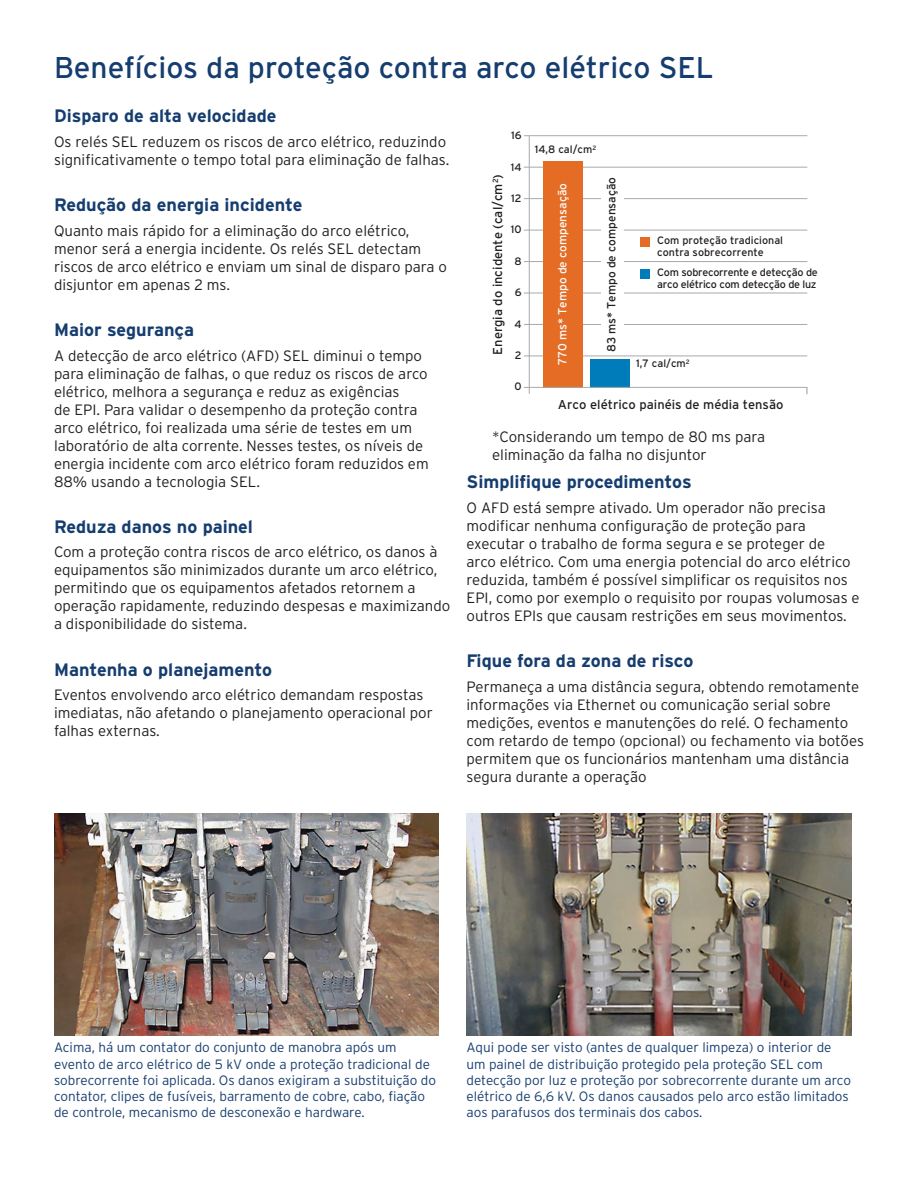
<style>
.page{position:relative;width:918px;height:1188px;background:#fff}
.page>*{position:absolute;margin:0;border:0;box-sizing:border-box;transform-origin:0 0}
.t1{font:30px "Interstate Poly";color:#163d6f}
.t2{font:700 18px "Interstate Poly";color:#163d6f}
.t3{font:300 15px/18px "Interstate Poly";color:#231f20}
.t4{font:300 13.5px/16.2px "Interstate Poly";color:#163d6f}
.t5{font:12.9px "Interstate Poly";color:#231f20}
.t6{font:11.85px "Interstate Poly";color:#fff}
.t7{font:11.85px "Interstate Poly";color:#231f20}
.t8{font:10.8px/11.9px "Interstate Poly";color:#231f20}
.t9{font:10.8px/11.9px "Interstate Poly";letter-spacing:-.025em;color:#231f20}
</style>
<div class="page">
<hr style="left:524px;top:356px;width:283px;height:1px;background:#a7a9ac">
<hr style="left:524px;top:324px;width:283px;height:1px;background:#a7a9ac">
<hr style="left:524px;top:293px;width:283px;height:1px;background:#a7a9ac">
<hr style="left:524px;top:261px;width:283px;height:1px;background:#a7a9ac">
<hr style="left:524px;top:230px;width:283px;height:1px;background:#a7a9ac">
<hr style="left:524px;top:198px;width:283px;height:1px;background:#a7a9ac">
<hr style="left:524px;top:167px;width:283px;height:1px;background:#a7a9ac">
<hr style="left:524px;top:135px;width:283px;height:1px;background:#a7a9ac">
<div style="left:544px;top:161px;width:39px;height:226px;background:#e46c25"></div>
<div style="left:590px;top:359px;width:39px;height:28px;background:#007cbb"></div>
<div style="left:641px;top:237px;width:9px;height:10px;background:#e46c25"></div>
<div style="left:641px;top:269px;width:9px;height:10px;background:#007cbb"></div>
<hr style="left:529px;top:136px;width:1px;height:258px;background:#a7a9ac">
<svg style="left:806px;top:387px;width:2px;height:7px"></svg>
<hr style="left:524px;top:387px;width:283px;height:1px;background:#a7a9ac">
<div style="left:601px;top:171px;width:22px;height:179px;background:#fff"></div>
<img style="left:54px;top:813px;width:385px;height:223px">
<img style="left:466px;top:813px;width:385px;height:223px">
<h1 class="t1" style="left:54px;top:46px;width:661px">Benefícios da proteção contra arco elétrico SEL</h1>
<p class="t2" style="left:54px;top:103px;width:224px">Disparo de alta velocidade</p>
<p class="t3" style="left:54px;top:132px;width:397px">Os relés SEL reduzem os riscos de arco elétrico, reduzindo significativamente o tempo total para eliminação de falhas.</p>
<p class="t2" style="left:54px;top:192px;width:250px">Redução da energia incidente</p>
<p class="t3" style="left:54px;top:221px;width:394px">Quanto mais rápido for a eliminação do arco elétrico, menor será a energia incidente. Os relés SEL detectam riscos de arco elétrico e enviam um sinal de disparo para o disjuntor em apenas 2 ms.</p>
<p class="t2" style="left:54px;top:317px;width:142px">Maior segurança</p>
<p class="t3" style="left:54px;top:345px;width:376px">A detecção de arco elétrico (AFD) SEL diminui o tempo para eliminação de falhas, o que reduz os riscos de arco elétrico, melhora a segurança e reduz as exigências<br>de EPI. Para validar o desempenho da proteção contra arco elétrico, foi realizada uma série de testes em um laboratório de alta corrente. Nesses testes, os níveis de energia incidente com arco elétrico foram reduzidos em 88% usando a tecnologia SEL.</p>
<p class="t2" style="left:54px;top:514px;width:201px">Reduza danos no painel</p>
<p class="t3" style="left:54px;top:542px;width:398px">Com a proteção contra riscos de arco elétrico, os danos à equipamentos são minimizados durante um arco elétrico, permitindo que os equipamentos afetados retornem a operação rapidamente, reduzindo despesas e maximizando a disponibilidade do sistema.</p>
<p class="t2" style="left:54px;top:656px;width:220px">Mantenha o planejamento</p>
<p class="t3" style="left:54px;top:685px;width:380px">Eventos envolvendo arco elétrico demandam respostas imediatas, não afetando o planejamento operacional por falhas externas.</p>
<p class="t8" style="left:511px;top:129px;width:12px">16</p>
<p class="t8" style="left:535px;top:143px;width:63px">14,8 cal/cm<sup>2</sup></p>
<p class="t8" style="left:511px;top:161px;width:12px">14</p>
<p class="t5" style="left:489px;top:355px;width:182px;rotate:-90deg">Energia do incidente (cal/cm<sup>2</sup>)</p>
<p class="t7" style="left:603px;top:352px;width:177px;rotate:-90deg">83 ms* Tempo de compensação</p>
<p class="t6" style="left:554px;top:365px;width:184px;rotate:-90deg">770 ms* Tempo de compensação</p>
<p class="t8" style="left:511px;top:192px;width:12px">12</p>
<p class="t8" style="left:511px;top:223px;width:12px">10</p>
<p class="t8" style="left:657px;top:234px;width:128px">Com proteção tradicional contra sobrecorrente</p>
<p class="t8" style="left:515px;top:255px;width:9px">8</p>
<p class="t9" style="left:657px;top:266px;width:162px">Com sobrecorrente e detecção de arco elétrico com detecção de luz</p>
<p class="t8" style="left:515px;top:286px;width:8px">6</p>
<p class="t8" style="left:515px;top:318px;width:9px">4</p>
<p class="t8" style="left:515px;top:349px;width:8px">2</p>
<p class="t8" style="left:515px;top:380px;width:9px">0</p>
<p class="t8" style="left:636px;top:357px;width:55px">1,7 cal/cm<sup>2</sup></p>
<p class="t5" style="left:558px;top:395px;width:227px">Arco elétrico painéis de média tensão</p>
<p class="t3" style="left:492px;top:427px;width:274px">*Considerando um tempo de 80 ms para eliminação da falha no disjuntor</p>
<p class="t2" style="left:467px;top:469px;width:227px">Simplifique procedimentos</p>
<p class="t3" style="left:467px;top:498px;width:395px">O AFD está sempre ativado. Um operador não precisa modificar nenhuma configuração de proteção para executar o trabalho de forma segura e se proteger de<br>arco elétrico. Com uma energia potencial do arco elétrico reduzida, também é possível simplificar os requisitos nos EPI, como por exemplo o requisito por roupas volumosas e outros EPIs que causam restrições em seus movimentos.</p>
<p class="t2" style="left:467px;top:648px;width:228px">Fique fora da zona de risco</p>
<p class="t3" style="left:467px;top:677px;width:399px">Permaneça a uma distância segura, obtendo remotamente informações via Ethernet ou comunicação serial sobre medições, eventos e manutenções do relé. O fechamento com retardo de tempo (opcional) ou fechamento via botões permitem que os funcionários mantenham uma distância segura durante a operação</p>
<p class="t4" style="left:54px;top:1039px;width:384px">Acima, há um contator do conjunto de manobra após um evento de arco elétrico de 5 kV onde a proteção tradicional de sobrecorrente foi aplicada. Os danos exigiram a substituição do contator, clipes de fusíveis, barramento de cobre, cabo, fiação de controle, mecanismo de desconexão e hardware.</p>
<p class="t4" style="left:467px;top:1039px;width:386px">Aqui pode ser visto (antes de qualquer limpeza) o interior de um painel de distribuição protegido pela proteção SEL com detecção por luz e proteção por sobrecorrente durante um arco elétrico de 6,6 kV. Os danos causados pelo arco estão limitados aos parafusos dos terminais dos cabos.</p>
</div>
